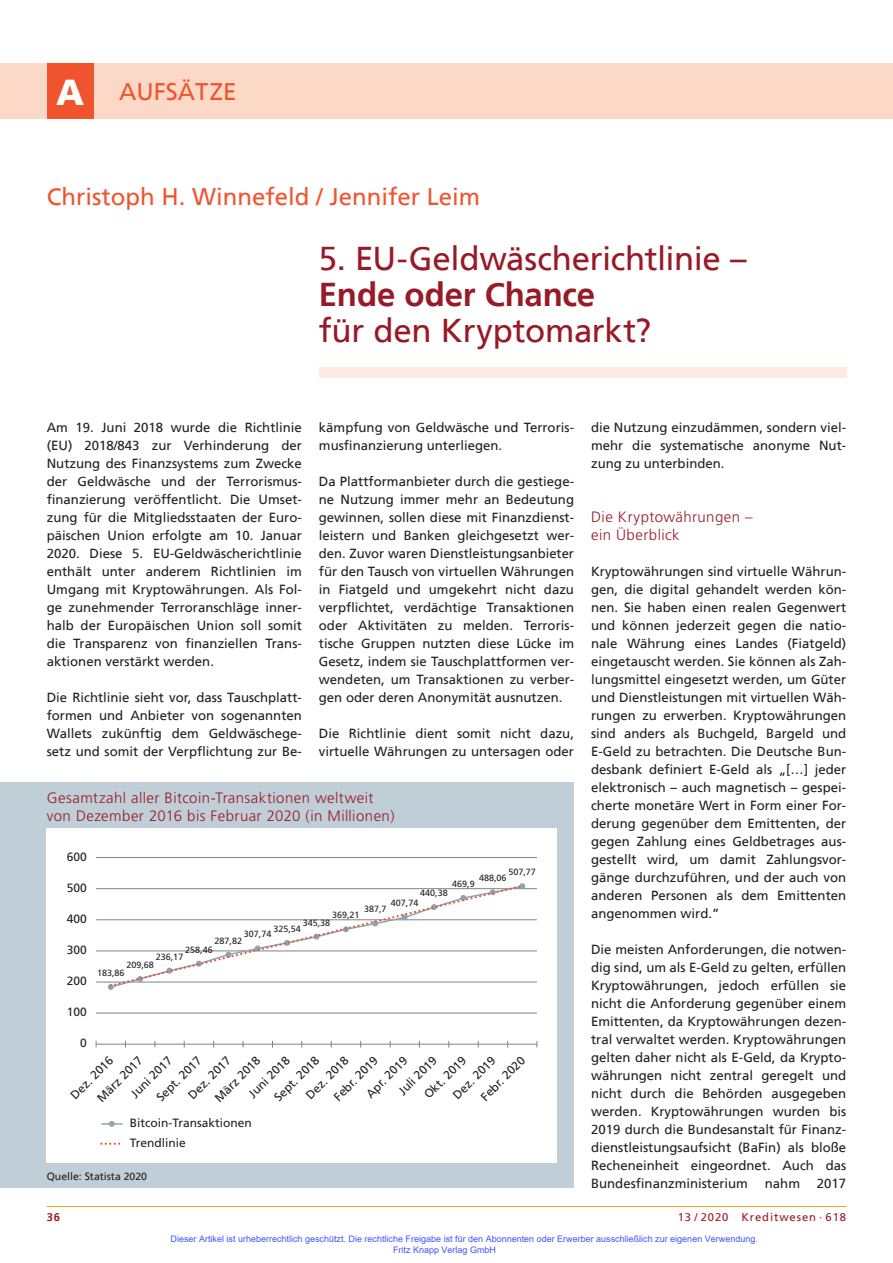
<style>
.page{position:relative;width:893px;height:1263px;background:#fff}
.page>*{position:absolute;margin:0;border:0;box-sizing:border-box;transform-origin:0 0}
.t1{font:33px "Frutiger";letter-spacing:-.01em;color:#981a26}
.t2{font:700 33px "Frutiger";letter-spacing:-.005em;color:#981a26}
.t3{font:24px "Frutiger";color:#f0542e}
.t4{font:300 15px/18px "Frutiger";letter-spacing:.03em;color:#981a26}
.t5{font:13.2px/18px "Frutiger";color:#231f20;text-align:justify}
.t6{font:12px/20px "Frutiger";color:#231f20}
.t7{font:11.25px "Frutiger";letter-spacing:.08em;color:#981a26}
.t8{font:700 11.25px "Frutiger";color:#981a26}
.t9{font:10.5px "Frutiger";color:#231f20}
.t10{font:9px/10.8px "Arial";color:#4054ff}
.t11{font:9px "Frutiger";color:#231f20}
.s1{font-weight:900;font-size:36px;color:#fff}
</style>
<div class="page">
<div style="left:319px;top:368px;width:527px;height:10px;background:#fdebe1"></div>
<hr style="left:47px;top:1206px;width:799px;height:1px;background:#f1a31e">
<div style="left:0;top:64px;width:893px;height:55px;background:#fcd9c7"></div>
<div style="left:47px;top:64px;width:47px;height:55px;background:#f0542e"></div>
<div style="left:0;top:783px;width:574px;height:405px;background:#bfced7"></div>
<div style="left:47px;top:828px;width:510px;height:335px;background:#fff"></div>
<hr style="left:101px;top:1123px;width:22px;height:2px;background:#8ba6b3">
<svg style="left:109px;top:1121px;width:6px;height:6px"></svg>
<svg style="left:101px;top:1142px;width:20px;height:3px"></svg>
<hr style="left:96px;top:1013px;width:441px;height:1px;background:#808285">
<hr style="left:96px;top:982px;width:441px;height:1px;background:#808285">
<hr style="left:96px;top:950px;width:441px;height:1px;background:#808285">
<hr style="left:96px;top:919px;width:441px;height:1px;background:#808285">
<hr style="left:96px;top:888px;width:441px;height:1px;background:#808285">
<hr style="left:96px;top:857px;width:441px;height:1px;background:#808285">
<hr style="left:96px;top:1044px;width:441px;height:1px;background:#808285">
<svg style="left:108px;top:883px;width:417px;height:107px"></svg>
<h2 class="t3" style="left:56px;top:81px;width:182px"><span class="s1">A</span> AUFSÄTZE</h2>
<h2 class="t3" style="left:47px;top:186px;width:435px">Christoph H. Winnefeld / Jennifer Leim</h2>
<h1 class="t1" style="left:319px;top:243px;width:429px">5. EU-Geldwäscherichtlinie –</h1>
<h1 class="t2" style="left:319px;top:280px;width:278px">Ende oder Chance</h1>
<h1 class="t1" style="left:319px;top:315px;width:334px">für den Kryptomarkt?</h1>
<p class="t5" style="left:47px;top:419px;width:257px">Am 19. Juni 2018 wurde die Richtlinie (EU) 2018/843 zur Verhinderung der Nutzung des Finanzsystems zum Zwecke der Geldwäsche und der Terrorismus&shy;finanzierung veröffentlicht. Die Umset&shy;zung für die Mitgliedsstaaten der Euro&shy;päischen Union erfolgte am 10. Januar 2020. Diese 5. EU-Geldwäscherichtlinie enthält unter anderem Richtlinien im Umgang mit Kryptowährungen. Als Fol&shy;ge zunehmender Terroranschläge inner&shy;halb der Europäischen Union soll somit die Transparenz von finanziellen Trans&shy;aktionen verstärkt werden.</p>
<p class="t5" style="left:47px;top:689px;width:257px">Die Richtlinie sieht vor, dass Tauschplatt&shy;formen und Anbieter von sogenannten Wallets zukünftig dem Geldwäschege&shy;setz und somit der Verpflichtung zur Be-</p>
<p class="t5" style="left:319px;top:419px;width:257px">kämpfung von Geldwäsche und Terroris&shy;musfinanzierung unterliegen.</p>
<p class="t5" style="left:319px;top:473px;width:257px">Da Plattformanbieter durch die gestiege&shy;ne Nutzung immer mehr an Bedeutung gewinnen, sollen diese mit Finanzdienst&shy;leistern und Banken gleichgesetzt wer&shy;den. Zuvor waren Dienstleistungsanbieter für den Tausch von virtuellen Währungen in Fiatgeld und umgekehrt nicht dazu verpflichtet, verdächtige Transaktionen oder Aktivitäten zu melden. Terroris&shy;tische Gruppen nutzten diese Lücke im Gesetz, indem sie Tauschplattformen ver&shy;wendeten, um Transaktionen zu verber&shy;gen oder deren Anonymität ausnutzen.</p>
<p class="t5" style="left:319px;top:725px;width:257px">Die Richtlinie dient somit nicht dazu, virtuelle Währungen zu untersagen oder</p>
<p class="t4" style="left:47px;top:789px;width:350px">Gesamtzahl aller Bitcoin-Transaktionen weltweit von Dezember 2016 bis Februar 2020 (in Millionen)</p>
<p class="t6" style="left:67px;top:846px;width:22px">600</p>
<p class="t6" style="left:67px;top:877px;width:22px">500</p>
<p class="t6" style="left:67px;top:908px;width:22px">400</p>
<p class="t6" style="left:67px;top:940px;width:22px">300</p>
<p class="t6" style="left:67px;top:971px;width:22px">200</p>
<p class="t6" style="left:67px;top:1002px;width:22px">100</p>
<p class="t6" style="left:80px;top:1033px;width:8px">0</p>
<p class="t11" style="left:508px;top:867px;width:29px">507,77</p>
<p class="t11" style="left:479px;top:873px;width:29px">488,06</p>
<p class="t11" style="left:452px;top:878px;width:24px">469,9</p>
<p class="t11" style="left:420px;top:888px;width:29px">440,38</p>
<p class="t11" style="left:391px;top:898px;width:29px">407,74</p>
<p class="t11" style="left:364px;top:904px;width:24px">387,7</p>
<p class="t11" style="left:332px;top:910px;width:29px">369,21</p>
<p class="t11" style="left:303px;top:917px;width:29px">345,38</p>
<p class="t11" style="left:273px;top:923px;width:29px">325,54</p>
<p class="t11" style="left:244px;top:929px;width:29px">307,74</p>
<p class="t11" style="left:215px;top:935px;width:29px">287,82</p>
<p class="t11" style="left:185px;top:944px;width:29px">258,46</p>
<p class="t11" style="left:156px;top:951px;width:29px">236,17</p>
<p class="t11" style="left:126px;top:959px;width:29px">209,68</p>
<p class="t11" style="left:97px;top:967px;width:29px">183,86</p>
<p class="t6" style="left:301px;top:1090px;width:56px;rotate:-45deg">Dez. 2018</p>
<p class="t6" style="left:269px;top:1092px;width:60px;rotate:-45deg">Sept. 2018</p>
<p class="t6" style="left:243px;top:1088px;width:54px;rotate:-45deg">Juni 2018</p>
<p class="t6" style="left:210px;top:1093px;width:60px;rotate:-45deg">März 2018</p>
<p class="t6" style="left:66px;top:1090px;width:56px;rotate:-45deg">Dez. 2016</p>
<p class="t6" style="left:476px;top:1091px;width:58px;rotate:-45deg">Febr. 2020</p>
<p class="t6" style="left:448px;top:1090px;width:56px;rotate:-45deg">Dez. 2019</p>
<p class="t6" style="left:419px;top:1089px;width:56px;rotate:-45deg">Okt. 2019</p>
<p class="t6" style="left:393px;top:1085px;width:50px;rotate:-45deg">Juli 2019</p>
<p class="t6" style="left:361px;top:1088px;width:54px;rotate:-45deg">Apr. 2019</p>
<p class="t6" style="left:329px;top:1091px;width:58px;rotate:-45deg">Febr. 2019</p>
<p class="t6" style="left:183px;top:1090px;width:56px;rotate:-45deg">Dez. 2017</p>
<p class="t6" style="left:151px;top:1092px;width:60px;rotate:-45deg">Sept. 2017</p>
<p class="t6" style="left:126px;top:1088px;width:54px;rotate:-45deg">Juni 2017</p>
<p class="t6" style="left:92px;top:1093px;width:60px;rotate:-45deg">März 2017</p>
<p class="t6" style="left:130px;top:1112px;width:123px">Bitcoin-Transaktionen<br>Trendlinie</p>
<p class="t9" style="left:47px;top:1171px;width:102px">Quelle: Statista 2020</p>
<p class="t5" style="left:591px;top:419px;width:257px">die Nutzung einzudämmen, sondern viel&shy;mehr die systematische anonyme Nut&shy;zung zu unterbinden.</p>
<p class="t4" style="left:591px;top:508px;width:163px">Die Kryptowährungen – ein Überblick</p>
<p class="t5" style="left:591px;top:563px;width:257px">Kryptowährungen sind virtuelle Währun&shy;gen, die digital gehandelt werden kön&shy;nen. Sie haben einen realen Gegenwert und können jederzeit gegen die natio&shy;nale Währung eines Landes (Fiatgeld) eingetauscht werden. Sie können als Zah&shy;lungsmittel eingesetzt werden, um Güter und Dienstleistungen mit virtuellen Wäh&shy;rungen zu erwerben. Kryptowährungen sind anders als Buchgeld, Bargeld und E-Geld zu betrachten. Die Deutsche Bun&shy;desbank definiert E-Geld als „[…] jeder elektronisch – auch magnetisch – gespei&shy;cherte monetäre Wert in Form einer For&shy;derung gegenüber dem Emittenten, der gegen Zahlung eines Geldbetrages aus&shy;gestellt wird, um damit Zahlungsvor&shy;gänge durchzuführen, und der auch von anderen Personen als dem Emittenten angenommen wird.”</p>
<p class="t5" style="left:591px;top:941px;width:257px">Die meisten Anforderungen, die notwen&shy;dig sind, um als E-Geld zu gelten, erfüllen Kryptowährungen, jedoch erfüllen sie nicht die Anforderung gegenüber einem Emittenten, da Kryptowährungen dezen&shy;tral verwaltet werden. Kryptowährungen gelten daher nicht als E-Geld, da Krypto&shy;währungen nicht zentral geregelt und nicht durch die Behörden ausgegeben werden. Kryptowährungen wurden bis 2019 durch die Bundesanstalt für Finanz&shy;dienstleistungsaufsicht (BaFin) als bloße Recheneinheit eingeordnet. Auch das Bundesfinanzministerium</p>
<p class="t5" style="left:765px;top:1175px;width:37px">nahm</p>
<p class="t5" style="left:817px;top:1175px;width:31px">2017</p>
<p class="t8" style="left:47px;top:1211px;width:15px">36</p>
<p class="t7" style="left:678px;top:1211px;width:170px">13 / 2020 Kreditwesen · 618</p>
<p class="t10" style="left:393px;top:1233px;width:366px;text-indent:-223px">Dieser Artikel ist urheberrechtlich geschützt. Die rechtliche Freigabe ist für den Abonnenten oder Erwerber ausschließlich zur eigenen Verwendung.<br>Fritz Knapp Verlag GmbH</p>
</div>
